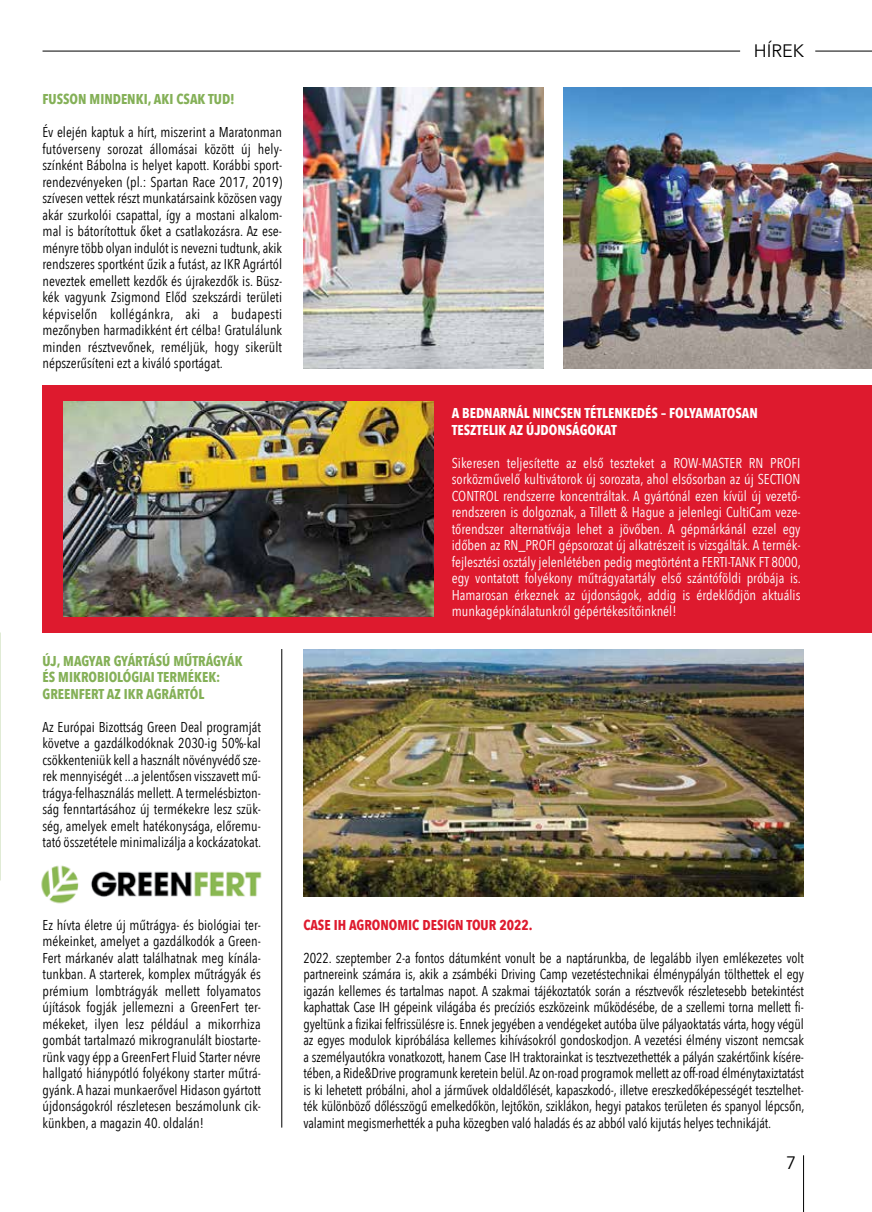
<style>
.page{position:relative;width:872px;height:1212px;background:#fff}
.page>*{position:absolute;margin:0;border:0;box-sizing:border-box;transform-origin:0 0}
.t1{font:18px "Avenir Next";color:#000}
.t2{font:14.25px/16.5px "Avenir Next Condensed";color:#000;text-align:justify}
.t3{font:14.25px/16.5px "Avenir Next Condensed";color:#fff;text-align:justify}
.t4{font:700 14.25px/16.5px "Avenir Next Condensed";color:#84b057}
.t5{font:700 14.25px/16.5px "Avenir Next Condensed";color:#fff}
.t6{font:700 14.25px "Avenir Next Condensed";color:#de1a2e}
</style>
<div class="page">
<img style="left:303px;top:649px;width:500px;height:247px">
<hr style="left:281px;top:649px;width:1px;height:478px;background:#000">
<div style="left:43px;top:385px;width:829px;height:247px;background:#de1a2e"></div>
<img style="left:0;top:840px;width:319px;height:92px">
<img style="left:64px;top:401px;width:370px;height:215px">
<img style="left:0;top:896px;width:1px;height:231px">
<img style="left:564px;top:88px;width:308px;height:280px">
<img style="left:303px;top:88px;width:240px;height:280px">
<hr style="left:803px;top:1155px;width:1px;height:57px;background:#000">
<hr style="left:815px;top:51px;width:57px;height:1px;background:#000">
<hr style="left:43px;top:51px;width:697px;height:1px;background:#000">
<p class="t4" style="left:43px;top:91px;width:194px">FUSSON MINDENKI, AKI CSAK TUD!</p>
<p class="t2" style="left:43px;top:124px;width:241px">Év elején kaptuk a hírt, miszerint a Maratonman futóverseny sorozat állomásai között új hely&shy;színként Bábolna is helyet kapott. Korábbi sport&shy;rendezvényeken (pl.: Spartan Race 2017, 2019) szívesen vettek részt munkatársaink közösen vagy akár szurkolói csapattal, így a mostani alkalom&shy;mal is bátorítottuk őket a csatlakozásra. Az ese&shy;ményre több olyan indulót is nevezni tudtunk, akik rendszeres sportként űzik a futást, az IKR Agrártól neveztek emellett kezdők és újrakezdők is. Büsz&shy;kék vagyunk Zsigmond Előd szekszárdi területi képviselőn kollégánkra, aki a budapesti mezőnyben harmadikként ért célba! Gratulálunk minden résztvevőnek, reméljük, hogy sikerült népszerűsíteni ezt a kiváló sportágat.</p>
<p class="t4" style="left:43px;top:652px;width:202px">ÚJ, MAGYAR GYÁRTÁSÚ MŰTRÁGYÁK<br>ÉS MIKROBIOLÓGIAI TERMÉKEK:<br>GREENFERT AZ IKR AGRÁRTÓL</p>
<p class="t2" style="left:43px;top:718px;width:220px">Az Európai Bizottság Green Deal programját követve a gazdálkodóknak 2030-ig 50%-kal csökkenteniük kell a használt növényvédő sze&shy;rek mennyiségét ...a jelentősen visszavett mű&shy;trágya-felhasználás mellett. A termelésbizton&shy;ság fenntartásához új termékekre lesz szük&shy;ség, amelyek emelt hatékonysága, előremu&shy;tató összetétele minimalizálja a kockázatokat.</p>
<p class="t1" style="left:753px;top:36px;width:52px">HÍREK</p>
<p class="t5" style="left:452px;top:405px;width:308px">A BEDNARNÁL NINCSEN TÉTLENKEDÉS – FOLYAMATOSAN<br>TESZTELIK AZ ÚJDONSÁGOKAT</p>
<p class="t3" style="left:452px;top:454px;width:351px">Sikeresen teljesítette az első teszteket a ROW-MASTER RN PROFI sorközművelő kultivátorok új sorozata, ahol elsősorban az új SECTION CONTROL rendszerre koncentráltak. A gyártónál ezen kívül új vezető&shy;rendszeren is dolgoznak, a Tillett &amp; Hague a jelenlegi CultiCam veze&shy;tőrendszer alternatívája lehet a jövőben. A gépmárkánál ezzel egy időben az RN_PROFI gépsorozat új alkatrészeit is vizsgálták. A termék&shy;fejlesztési osztály jelenlétében pedig megtörtént a FERTI-TANK FT 8000, egy vontatott folyékony műtrágyatartály első szántóföldi próbája is.<br>Hamarosan érkeznek az újdonságok, addig is érdeklődjön aktuális munkagépkínálatunkról gépértékesítőinknél!</p>
<p class="t2" style="left:43px;top:916px;width:220px">Ez hívta életre új műtrágya- és biológiai ter&shy;mékeinket, amelyet a gazdálkodók a Green-Fert márkanév alatt találhatnak meg kínála&shy;tunkban. A starterek, komplex műtrágyák és prémium lombtrágyák mellett folyamatos újítások fogják jellemezni a GreenFert ter&shy;mékeket, ilyen lesz például a mikorrhiza gombát tartalmazó mikrogranulált biostarte&shy;rünk vagy épp a GreenFert Fluid Starter névre hallgató hiánypótló folyékony starter műtrá&shy;gyánk. A hazai munkaerővel Hidason gyártott újdonságokról részletesen beszámolunk cik&shy;künkben, a magazin 40. oldalán!</p>
<p class="t6" style="left:303px;top:916px;width:230px">CASE IH AGRONOMIC DESIGN TOUR 2022.</p>
<p class="t2" style="left:303px;top:949px;width:502px">2022. szeptember 2-a fontos dátumként vonult be a naptárunkba, de legalább ilyen emlékezetes volt partnereink számára is, akik a zsámbéki Driving Camp vezetéstechnikai élménypályán tölthettek el egy igazán kellemes és tartalmas napot. A szakmai tájékoztatók során a résztvevők részletesebb betekintést kaphattak Case IH gépeink világába és precíziós eszközeink működésébe, de a szellemi torna mellett fi&shy;gyeltünk a fizikai felfrissülésre is. Ennek jegyében a vendégeket autóba ülve pályaoktatás várta, hogy végül az egyes modulok kipróbálása kellemes kihívásokról gondoskodjon. A vezetési élmény viszont nemcsak a személyautókra vonatkozott, hanem Case IH traktorainkat is tesztvezethették a pályán szakértőink kísére&shy;tében, a Ride&amp;Drive programunk keretein belül. Az on-road programok mellett az off-road élménytaxiztatást is ki lehetett próbálni, ahol a járművek oldaldőlését, kapaszkodó-, illetve ereszkedőképességét tesztelhet&shy;ték különböző dőlésszögű emelkedőkön, lejtőkön, sziklákon, hegyi patakos területen és spanyol lépcsőn, valamint megismerhették a puha közegben való haladás és az abból való kijutás helyes technikáját.</p>
<p class="t1" style="left:786px;top:1147px;width:12px">7</p>
</div>
